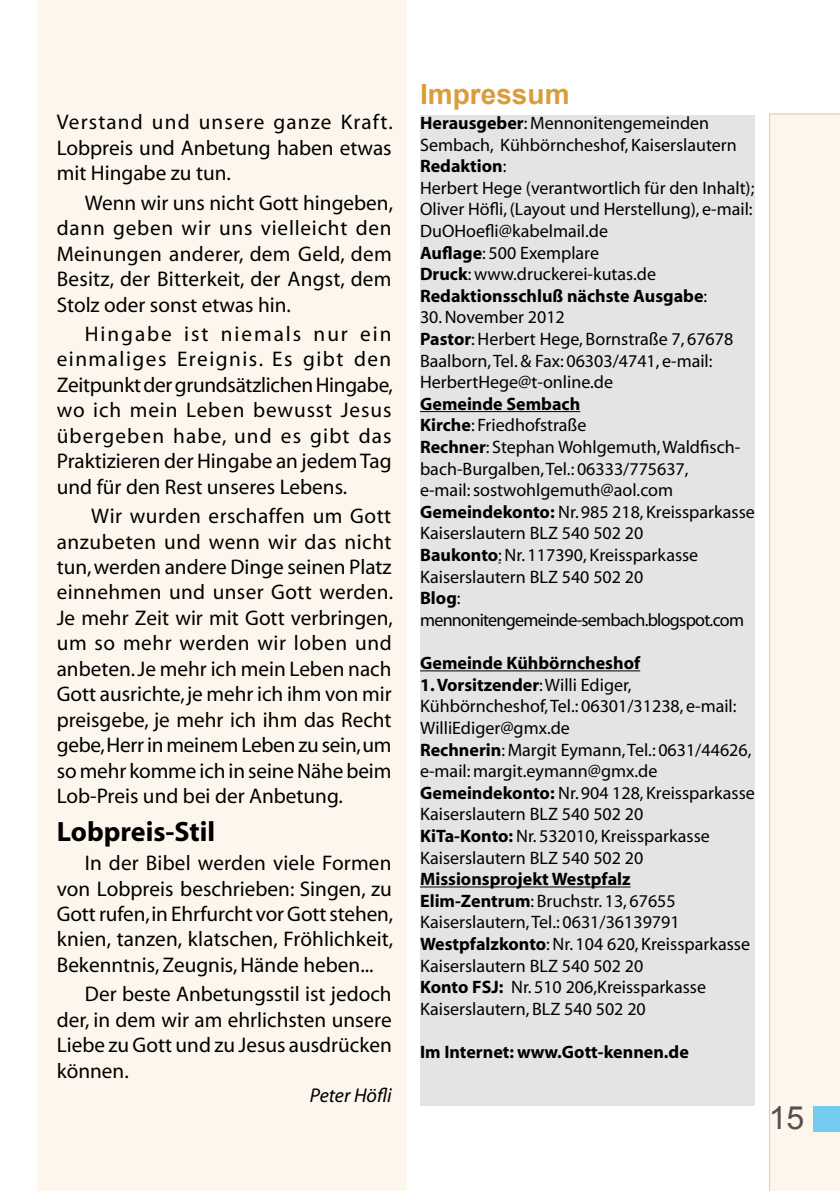
<style>
.page{position:relative;width:840px;height:1191px;background:#fff}
.page>*{position:absolute;margin:0;border:0;box-sizing:border-box;transform-origin:0 0}
.t1{font:32px "Arial";color:#584e4d}
.t2{font:700 28px "Myriad";color:#000}
.t3{font:700 28px "Arial";color:#db9d3a}
.t4{font:21.2px/25.4px "Myriad";color:#000;text-align:justify}
.t5{font:italic 20px "Myriad";color:#000}
.t6{font:18px/21.6px "Myriad";color:#000}
.t7{font:700 18px "Myriad";color:#000}
.s1{font-weight:700}
</style>
<div class="page">
<div style="left:38px;top:0;width:368px;height:1191px;background:#fdf6ec"></div>
<div style="left:769px;top:113px;width:70px;height:1078px;background:#fdf6ec"></div>
<div style="left:813px;top:1106px;width:26px;height:25px;background:#73cbef"></div>
<div style="left:420px;top:115px;width:334px;height:991px;background:#e3e4e5"></div>
<hr style="left:420px;top:411px;width:160px;height:1px;background:#000">
<hr style="left:420px;top:670px;width:220px;height:1px;background:#000">
<hr style="left:420px;top:886px;width:210px;height:1px;background:#000">
<p class="t4" style="left:57px;top:110px;width:337px">Verstand und unsere ganze Kraft.<br>Lobpreis und Anbetung haben etwas mit Hingabe zu tun.</p>
<p class="t4" style="left:57px;top:191px;width:337px;text-indent:28px">Wenn wir uns nicht Gott hingeben, dann geben wir uns vielleicht den Meinungen anderer, dem Geld, dem Besitz, der Bitterkeit, der Angst, dem Stolz oder sonst etwas hin.</p>
<p class="t4" style="left:57px;top:322px;width:337px;text-indent:28px">Hingabe ist niemals nur ein einmaliges Ereignis. Es gibt den Zeitpunkt der grundsätzlichen Hingabe, wo ich mein Leben bewusst Jesus übergeben habe, und es gibt das Praktizieren der Hingabe an jedem Tag und für den Rest unseres Lebens.</p>
<p class="t4" style="left:57px;top:504px;width:338px;text-indent:34px">Wir wurden erschaffen um Gott anzubeten und wenn wir das nicht tun, werden andere Dinge seinen Platz einnehmen und unser Gott werden.<br>Je mehr Zeit wir mit Gott verbringen, um so mehr werden wir loben und anbeten. Je mehr ich mein Leben nach Gott ausrichte, je mehr ich ihm von mir preisgebe, je mehr ich ihm das Recht gebe, Herr in meinem Leben zu sein, um so mehr komme ich in seine Nähe beim Lob-Preis und bei der Anbetung.</p>
<h2 class="t2" style="left:57px;top:817px;width:160px">Lobpreis-Stil</h2>
<p class="t4" style="left:57px;top:851px;width:338px;text-indent:28px">In der Bibel werden viele Formen von Lobpreis beschrieben: Singen, zu Gott rufen, in Ehrfurcht vor Gott stehen, knien, tanzen, klatschen, Fröhlichkeit, Bekenntnis, Zeugnis, Hände heben...</p>
<p class="t4" style="left:57px;top:982px;width:336px;text-indent:28px">Der beste Anbetungsstil ist jedoch der, in dem wir am ehrlichsten unsere Liebe zu Gott und zu Jesus ausdrücken können.</p>
<p class="t5" style="left:310px;top:1085px;width:83px">Peter Höfli</p>
<h2 class="t3" style="left:420px;top:75px;width:151px">Impressum</h2>
<p class="t6" style="left:420px;top:113px;width:336px"><span class="s1">Herausgeber</span>: Mennonitengemeinden Sembach, Kühbörncheshof, Kaiserslautern <span class="s1">Redaktion</span>:<br>Herbert Hege (verantwortlich für den Inhalt); Oliver Höfli, (Layout und Herstellung), e-mail:<br>DuOHoefli@kabelmail.de<br><span class="s1">Auflage</span>: 500 Exemplare<br><span class="s1">Druck</span>: www.druckerei-kutas.de <span class="s1">Redaktionsschluß nächste Ausgabe</span>:</p>
<p class="t6" style="left:420px;top:307px;width:314px">30. November 2012<br><span class="s1">Pastor</span>: Herbert Hege, Bornstraße 7, 67678<br>Baalborn, Tel. &amp; Fax: 06303/4741, e-mail:<br>HerbertHege@t-online.de</p>
<p class="t6" style="left:420px;top:394px;width:336px"><span class="s1">Gemeinde Sembach<br>Kirche</span>: Friedhofstraße<br><span class="s1">Rechner</span>: Stephan Wohlgemuth, Waldfisch&shy;bach-Burgalben, Tel.: 06333/775637,<br>e-mail: sostwohlgemuth@aol.com<br><span class="s1">Gemeindekonto:</span> Nr. 985 218, Kreissparkasse<br>Kaiserslautern BLZ 540 502 20<br><span class="s1">Baukonto</span>: Nr. 117390, Kreissparkasse<br>Kaiserslautern BLZ 540 502 20<br><span class="s1">Blog</span>: mennonitengemeinde-sembach.blogspot.com</p>
<p class="t7" style="left:420px;top:654px;width:221px">Gemeinde Kühbörncheshof</p>
<p class="t6" style="left:420px;top:674px;width:336px"><span class="s1">1. Vorsitzender</span>: Willi Ediger, Kühbörncheshof, Tel.: 06301/31238, e-mail:<br>WilliEdiger@gmx.de<br><span class="s1">Rechnerin</span>: Margit Eymann, Tel.: 0631/44626, e-mail: margit.eymann@gmx.de <span class="s1">Gemeindekonto:</span> Nr. 904 128, Kreissparkasse Kaiserslautern BLZ 540 502 20<br><span class="s1">KiTa-Konto:</span> Nr. 532010, Kreissparkasse Kaiserslautern BLZ 540 502 20</p>
<p class="t6" style="left:420px;top:869px;width:331px"><span class="s1">Missionsprojekt Westpfalz<br>Elim-Zentrum</span>: Bruchstr. 13, 67655<br>Kaiserslautern, Tel.: 0631/36139791<br><span class="s1">Westpfalzkonto</span>: Nr. 104 620, Kreissparkasse Kaiserslautern BLZ 540 502 20<br><span class="s1">Konto FSJ:</span> Nr. 510 206,Kreissparkasse Kaiserslautern, BLZ 540 502 20</p>
<p class="t7" style="left:420px;top:1042px;width:270px">Im Internet: www.Gott-kennen.de</p>
<h1 class="t1" style="left:768px;top:1097px;width:37px">15</h1>
</div>
